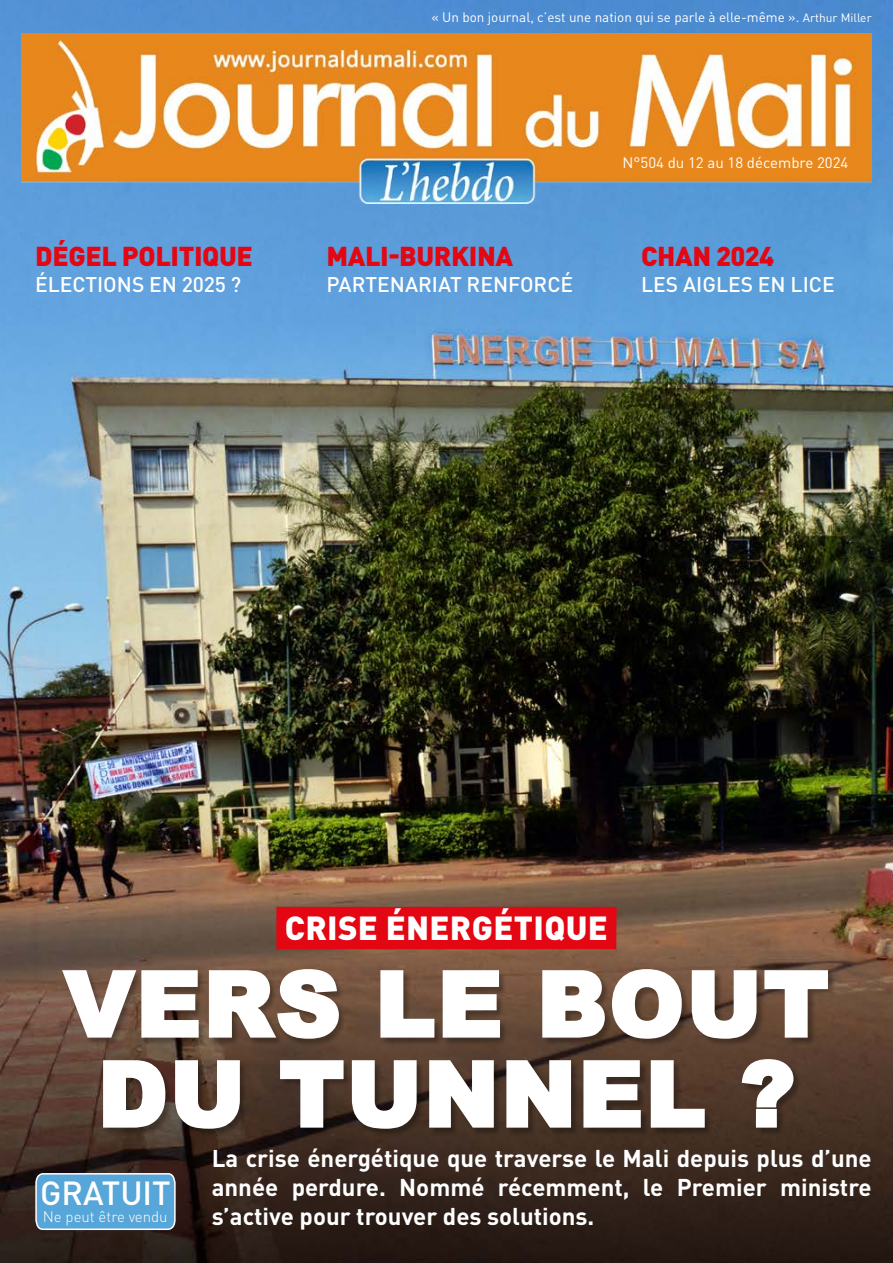
<style>
.page{position:relative;width:893px;height:1263px;background:#fff}
.page>*{position:absolute;margin:0;border:0;box-sizing:border-box;transform-origin:0 0}
.t1{font:900 90px/90px "Arial";letter-spacing:.025em;color:#fff;text-align:center}
.t2{font:900 33px "DIN Pro";letter-spacing:.01em;color:#fff}
.t3{font:500 33px "DIN Pro";color:#fff}
.t4{font:900 27px "DIN Pro";letter-spacing:-.015em;color:#e30613}
.t5{font:700 24px/28.8px "DIN Pro";color:#fff;text-align:justify}
.t6{font:500 21px "DIN Pro";color:#fff}
.t7{font:15px "DIN Pro";color:#fff}
.t8{font:300 15px "DIN Pro";color:#fff}
.t9{font:13.5px "DIN Pro";color:#fff}
.s1{font-size:12px}
</style>
<div class="page">
<img style="left:0;top:0;width:893px;height:1263px">
<svg style="left:35px;top:1172px;width:141px;height:59px"></svg>
<img style="left:21px;top:33px;width:851px;height:170px">
<div style="left:63px;top:969px;width:774px;height:168px;background:#000;opacity:.3"></div>
<svg style="left:60px;top:969px;width:140px;height:71px"></svg>
<svg style="left:207px;top:967px;width:133px;height:73px"></svg>
<svg style="left:379px;top:969px;width:122px;height:70px"></svg>
<svg style="left:541px;top:967px;width:142px;height:73px"></svg>
<svg style="left:690px;top:969px;width:139px;height:71px"></svg>
<svg style="left:102px;top:1058px;width:65px;height:71px"></svg>
<svg style="left:174px;top:1059px;width:68px;height:71px"></svg>
<svg style="left:279px;top:1059px;width:139px;height:71px"></svg>
<svg style="left:428px;top:1059px;width:67px;height:70px"></svg>
<svg style="left:505px;top:1059px;width:67px;height:70px"></svg>
<svg style="left:582px;top:1059px;width:60px;height:70px"></svg>
<svg style="left:649px;top:1059px;width:57px;height:70px"></svg>
<svg style="left:740px;top:1057px;width:55px;height:72px"></svg>
<div style="left:276px;top:907px;width:341px;height:42px;background:#e30613"></div>
<p class="t9" style="left:431px;top:8px;width:442px">« Un bon journal, c’est une nation qui se parle à elle-même ». <span class="s1">Arthur Miller</span></p>
<p class="t4" style="left:35px;top:238px;width:219px">DÉGEL POLITIQUE</p>
<p class="t6" style="left:35px;top:270px;width:208px">ÉLECTIONS EN 2025 ?</p>
<p class="t4" style="left:326px;top:238px;width:188px">MALI-BURKINA</p>
<p class="t6" style="left:326px;top:270px;width:248px">PARTENARIAT RENFORCÉ</p>
<p class="t7" style="left:623px;top:153px;width:227px">N°504 du 12 au 18 décembre 2024</p>
<p class="t4" style="left:641px;top:238px;width:134px">CHAN 2024</p>
<p class="t6" style="left:641px;top:270px;width:195px">LES AIGLES EN LICE</p>
<h2 class="t2" style="left:285px;top:906px;width:325px">CRISE ÉNERGÉTIQUE</h2>
<h1 class="t1" style="left:64px;top:956px;width:766px">VERS LE BOUT<br>DU TUNNEL ?</h1>
<h2 class="t3" style="left:40px;top:1171px;width:132px">GRATUIT</h2>
<p class="t8" style="left:43px;top:1207px;width:126px">Ne peut être vendu</p>
<p class="t5" style="left:212px;top:1143px;width:661px">La crise énergétique que traverse le Mali depuis plus d’une année perdure. Nommé récemment, le Premier ministre s’active pour trouver des solutions.</p>
</div>
